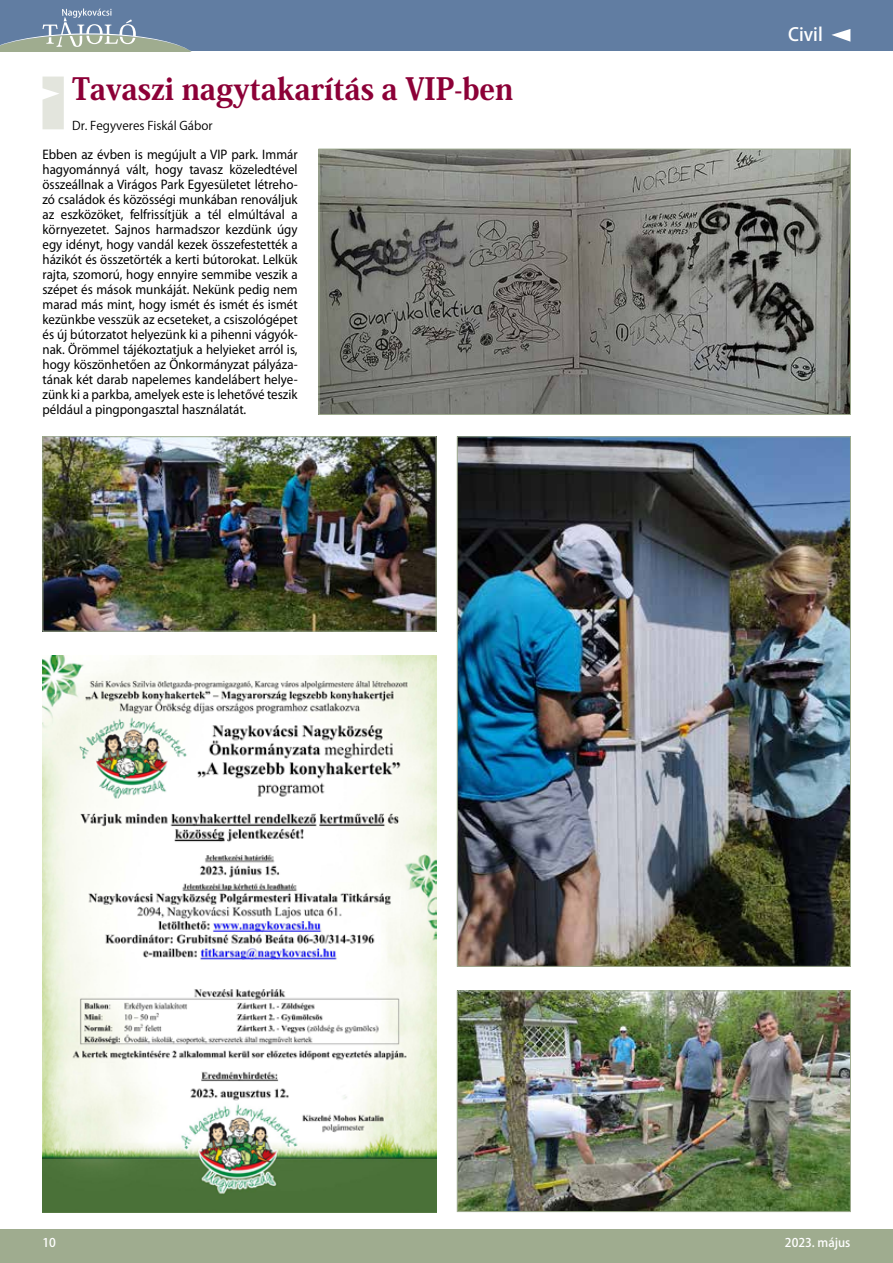
<style>
.page{position:relative;width:893px;height:1263px;background:#fff}
.page>*{position:absolute;margin:0;border:0;box-sizing:border-box;transform-origin:0 0}
.t1{font:800 30.3px "Koz Min Pr 6 N";color:#8c0037;scale:.95 1}
.t2{font:500 18px "Koz Go Pr 6 N";color:#fff}
.t3{font:13.8px/15px "Myriad Pro";color:#000;text-align:justify;scale:.94 1}
.t4{font:12px "Koz Go Pr 6 N";color:#000}
.t5{font:500 12px "Koz Go Pr 6 N";color:#fff}
</style>
<div class="page">
<div style="left:0;top:0;width:893px;height:51px;background:#617da2"></div>
<svg style="left:831px;top:29px;width:19px;height:13px"></svg>
<svg style="left:0;top:9px;width:191px;height:42px"></svg>
<div style="left:0;top:1229px;width:893px;height:34px;background:#9fac8f"></div>
<svg style="left:43px;top:77px;width:21px;height:52px"></svg>
<img style="left:321px;top:151px;width:528px;height:262px">
<div style="left:319px;top:149px;width:532px;height:266px;border:1px solid #9fac8f"></div>
<img style="left:459px;top:438px;width:390px;height:527px">
<img style="left:459px;top:992px;width:390px;height:218px">
<div style="left:457px;top:990px;width:394px;height:222px;border:1px solid #9fac8f"></div>
<img style="left:45px;top:438px;width:389px;height:191px">
<div style="left:43px;top:436px;width:393px;height:195px;border:1px solid #9fac8f"></div>
<img style="left:43px;top:655px;width:393px;height:557px">
<h1 class="t1" style="left:72px;top:72px;width:466px">Tavaszi nagytakarítás a VIP-ben</h1>
<p class="t4" style="left:72px;top:118px;width:142px">Dr. Fegyveres Fiskál Gábor</p>
<p class="t3" style="left:43px;top:147px;width:273px">Ebben az évben is megújult a VIP park. Immár hagyománnyá vált, hogy tavasz közeledtével összeállnak a Virágos Park Egyesületet létreho&shy;zó családok és közösségi munkában renováljuk az eszközöket, felfrissítjük a tél elmúltával a környezetet. Sajnos harmadszor kezdünk úgy egy idényt, hogy vandál kezek összefestették a házikót és összetörték a kerti bútorokat. Lelkük rajta, szomorú, hogy ennyire semmibe veszik a szépet és mások munkáját. Nekünk pedig nem marad más mint, hogy ismét és ismét és ismét kezünkbe vesszük az ecseteket, a csiszológépet és új bútorzatot helyezünk ki a pihenni vágyók&shy;nak. Örömmel tájékoztatjuk a helyieket arról is, hogy köszönhetően az Önkormányzat pályáza&shy;tának két darab napelemes kandelábert helye&shy;zünk ki a parkba, amelyek este is lehetővé teszik például a pingpongasztal használatát.</p>
<h2 class="t2" style="left:788px;top:25px;width:36px">Civil</h2>
<p class="t5" style="left:43px;top:1236px;width:15px">10</p>
<p class="t5" style="left:785px;top:1236px;width:67px">2023. május</p>
</div>
